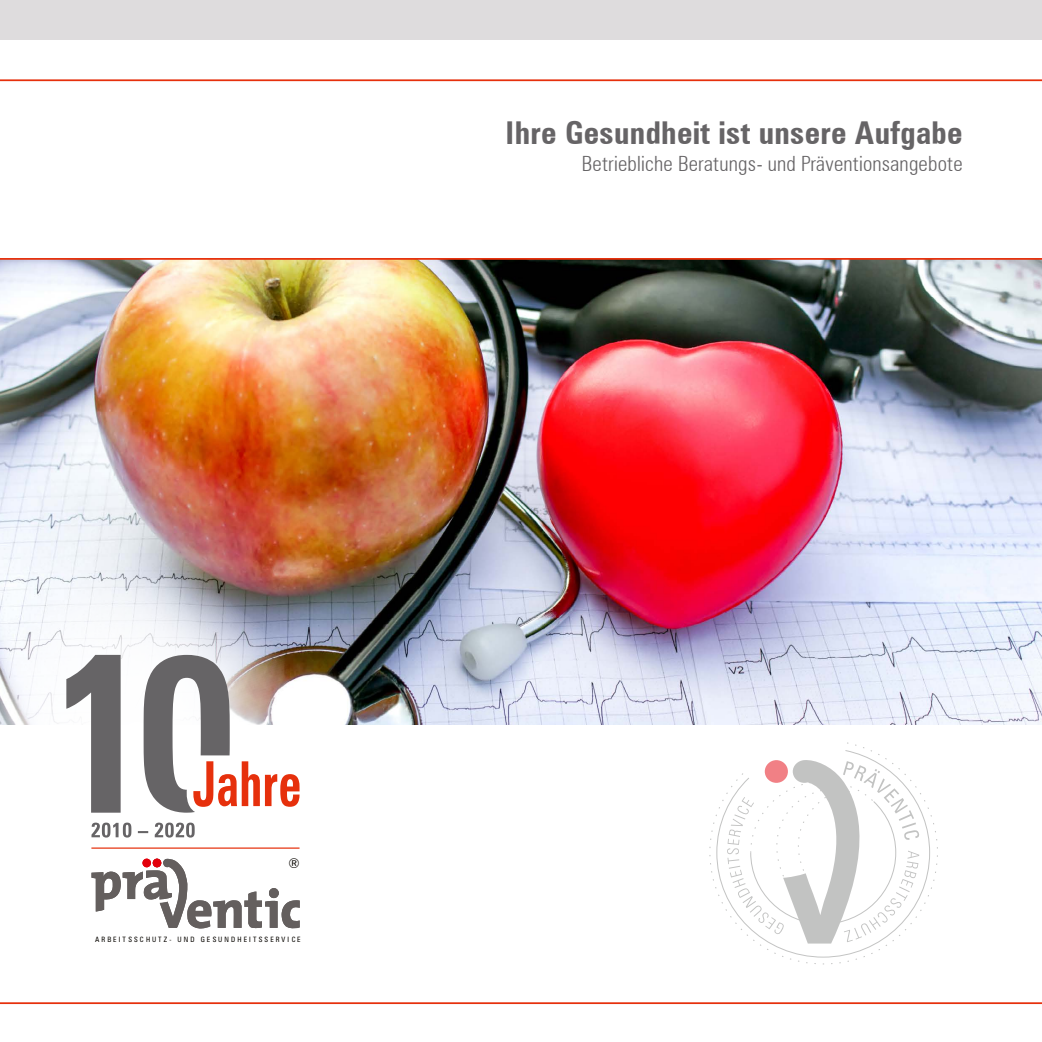
<style>
.page{position:relative;width:1042px;height:1042px;background:#fff}
.page>*{position:absolute;margin:0;border:0;box-sizing:border-box;transform-origin:0 0}
.t1{font:700 condensed 31.5px "Zurich BT";letter-spacing:.01em;color:#666466}
.t2{font:300 condensed 21px "Zurich BT";letter-spacing:.01em;color:#666466}
.t3{font:condensed 13.65px "Zurich BT";color:#0c0905}
.t4{font:condensed 7.35px "Zurich BT";letter-spacing:.29em;color:#0c0905}
</style>
<div class="page">
<div style="left:0;top:0;width:1042px;height:40px;background:#dedcdd"></div>
<img style="left:0;top:260px;width:1042px;height:464px">
<hr style="left:0;top:258px;width:1042px;height:2px;background:#e6300c">
<hr style="left:0;top:79px;width:1042px;height:2px;background:#e6300c">
<hr style="left:0;top:1002px;width:1042px;height:2px;background:#e6300c">
<svg style="left:716px;top:750px;width:214px;height:208px"></svg>
<svg style="left:0;top:578px;width:404px;height:271px"></svg>
<hr style="left:91px;top:847px;width:208px;height:2px;background:#e6300c">
<svg style="left:91px;top:858px;width:209px;height:71px"></svg>
<svg style="left:66px;top:655px;width:55px;height:157px"></svg>
<svg style="left:144px;top:655px;width:155px;height:157px"></svg>
<svg style="left:91px;top:822px;width:104px;height:15px"></svg>
<h1 class="t1" style="left:505px;top:114px;width:458px">Ihre Gesundheit ist unsere Aufgabe</h1>
<p class="t2" style="left:582px;top:150px;width:382px">Betriebliche Beratungs- und Präventionsangebote</p>
<p class="t3" style="left:289px;top:855px;width:13px">®</p>
<p class="t4" style="left:95px;top:935px;width:192px">ARBEITSSCHUTZ- ND GESUNDHEITSSE V</p>
<p class="t4" style="left:178px;top:935px;width:6px">U</p>
<p class="t4" style="left:276px;top:935px;width:26px">R ICE</p>
</div>
